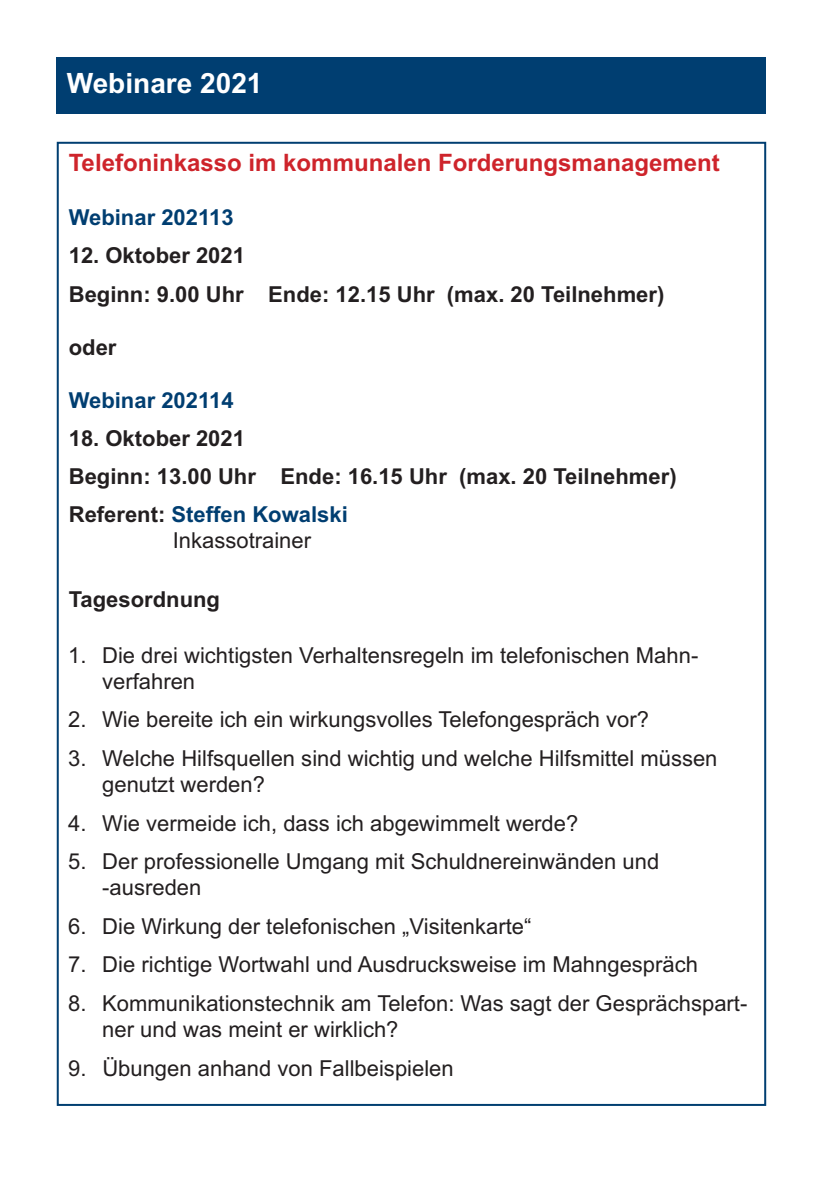
<style>
.page{position:relative;width:840px;height:1191px;background:#fff}
.page>*{position:absolute;margin:0;border:0;box-sizing:border-box;transform-origin:0 0}
.t1{font:700 28px "Arial";color:#fff}
.t2{font:700 24px "Arial";color:#ce242b}
.t3{font:22px/38.4px "Arial";color:#231f20}
.t4{font:700 22px/37.8px "Arial";color:#231f20}
.t5{font:700 22px "Arial";color:#003e71}
.s1{color:#003e71}
</style>
<div class="page">
<div style="left:57px;top:57px;width:708px;height:56px;background:#003e71"></div>
<p class="t1" style="left:67px;top:67px;width:197px">Webinare 2021</p>
<p class="t2" style="left:69px;top:149px;width:652px">Telefoninkasso im kommunalen Forderungsmanagement</p>
<p class="t5" style="left:69px;top:204px;width:166px">Webinar 202113</p>
<p class="t4" style="left:69px;top:237px;width:596px;line-height:38.4px">12. Oktober 2021<br>Beginn: 9.00 Uhr Ende: 12.15 Uhr (max. 20 Teilnehmer)</p>
<p class="t4" style="left:69px;top:328px;width:49px">oder</p>
<p class="t5" style="left:69px;top:387px;width:166px">Webinar 202114</p>
<p class="t4" style="left:69px;top:419px;width:609px">18. Oktober 2021<br>Beginn: 13.00 Uhr Ende: 16.15 Uhr (max. 20 Teilnehmer)<br>Referent: <span class="s1">Steffen Kowalski</span></p>
<p class="t3" style="left:173px;top:521px;width:140px">Inkassotrainer</p>
<p class="t4" style="left:69px;top:580px;width:153px">Tagesordnung</p>
<p class="t3" style="left:102px;top:642px;width:597px;line-height:26.4px">Die drei wichtigsten Verhaltensregeln im telefonischen Mahn&shy;verfahren</p>
<p class="t3" style="left:102px;top:700px;width:616px">Wie bereite ich ein wirkungsvolles Telefongespräch vor?<br>Welche Hilfsquellen sind wichtig und welche Hilfsmittel müssen</p>
<p class="t3" style="left:102px;top:765px;width:558px">genutzt werden?<br>Wie vermeide ich, dass ich abgewimmelt werde?<br>Der professionelle Umgang mit Schuldnereinwänden und</p>
<p class="t3" style="left:102px;top:868px;width:646px">-ausreden<br>Die Wirkung der telefonischen „Visitenkarte“<br>Die richtige Wortwahl und Ausdrucksweise im Mahngespräch Kommunikationstechnik am Telefon: Was sagt der Gesprächspart-</p>
<p class="t3" style="left:102px;top:1010px;width:353px">ner und was meint er wirklich?<br>Übungen anhand von Fallbeispielen</p>
<p class="t3" style="left:68px;top:636px;width:20px">1.</p>
<p class="t3" style="left:68px;top:700px;width:20px">2.<br>3.</p>
<p class="t3" style="left:68px;top:804px;width:20px">4.<br>5.</p>
<p class="t3" style="left:68px;top:907px;width:20px;text-align:justify">6.<br>7.<br>8.</p>
<p class="t3" style="left:68px;top:1048px;width:20px">9.</p>
</div>
